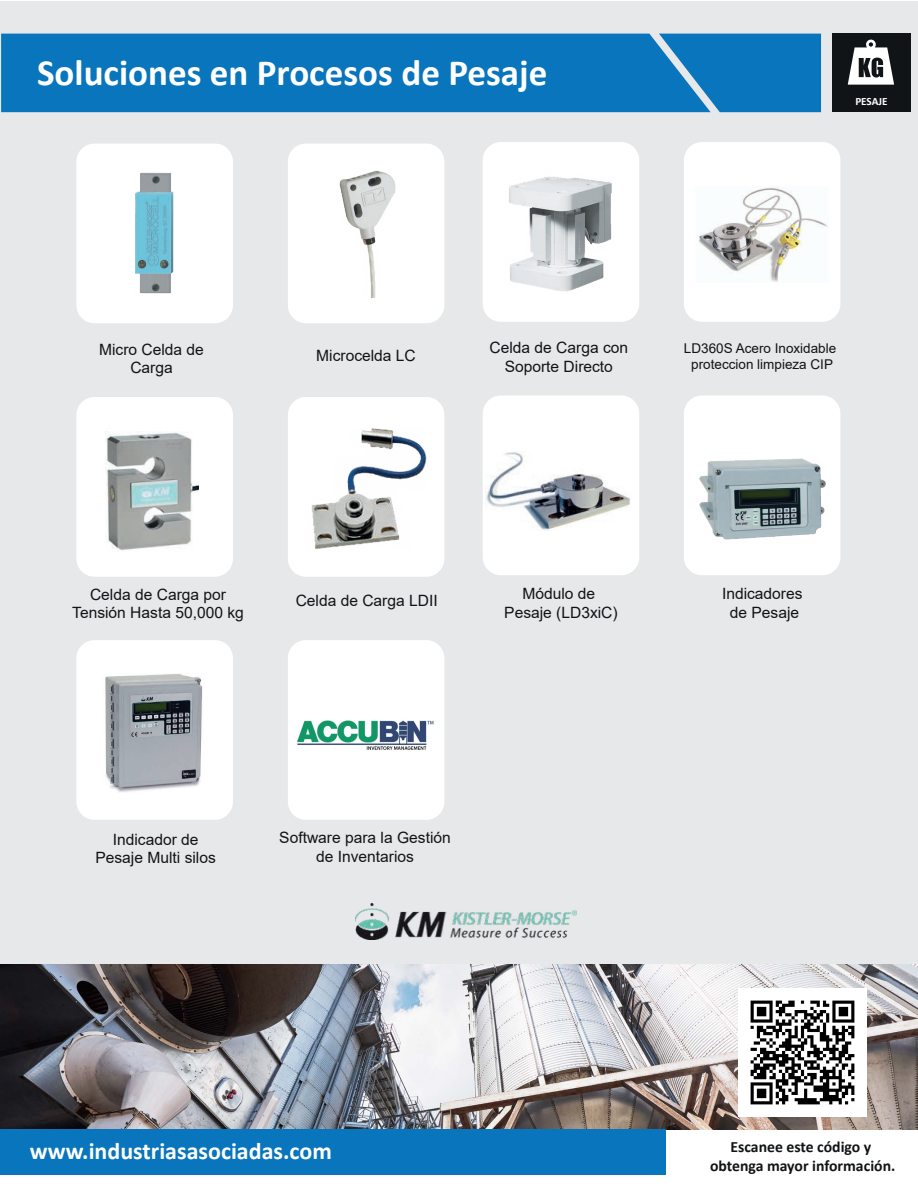
<style>
.page{position:relative;width:918px;height:1188px;background:#fff}
.page>*{position:absolute;margin:0;border:0;box-sizing:border-box;transform-origin:0 0}
.t1{font:700 37.05px "Calibri";color:#fff}
.t2{font:700 24px "Calibri";color:#fff}
.t3{font:700 15.75px/18.9px "Calibri";color:#111416;text-align:center}
.t4{font:15.6px/18.8px "Arial";color:#111416;text-align:center}
.t5{font:13.5px/16.2px "Arial";color:#111416;text-align:center}
.t6{font:700 11.1px "Calibri";color:#fff}
</style>
<div class="page">
<img style="left:0;top:964px;width:918px;height:165px">
<div style="left:0;top:1px;width:917px;height:963px;background:#e7e8e9"></div>
<div style="left:1px;top:34px;width:658px;height:78px;background:#0875bc"></div>
<div style="left:659px;top:34px;width:162px;height:78px;background:#0875bc"></div>
<div style="left:76px;top:144px;width:157px;height:179px;background:#fff;border-radius:18px"></div>
<div style="left:288px;top:144px;width:156px;height:179px;background:#fff;border-radius:18px"></div>
<div style="left:483px;top:142px;width:156px;height:180px;background:#fff;border-radius:18px"></div>
<div style="left:684px;top:142px;width:156px;height:180px;background:#fff;border-radius:18px"></div>
<div style="left:76px;top:397px;width:157px;height:180px;background:#fff;border-radius:18px"></div>
<div style="left:288px;top:397px;width:156px;height:180px;background:#fff;border-radius:18px"></div>
<div style="left:483px;top:396px;width:156px;height:179px;background:#fff;border-radius:18px"></div>
<div style="left:684px;top:396px;width:156px;height:179px;background:#fff;border-radius:18px"></div>
<div style="left:76px;top:640px;width:157px;height:180px;background:#fff;border-radius:18px"></div>
<div style="left:288px;top:640px;width:156px;height:180px;background:#fff;border-radius:18px"></div>
<div style="left:0;top:1130px;width:666px;height:45px;background:#0875bc"></div>
<img style="left:356px;top:903px;width:220px;height:36px">
<img style="left:135px;top:172px;width:39px;height:122px">
<img style="left:339px;top:170px;width:57px;height:128px">
<img style="left:698px;top:188px;width:130px;height:94px">
<img style="left:105px;top:432px;width:93px;height:119px">
<img style="left:311px;top:428px;width:116px;height:121px">
<img style="left:486px;top:451px;width:144px;height:79px">
<img style="left:699px;top:458px;width:127px;height:82px">
<img style="left:105px;top:674px;width:98px;height:119px">
<img style="left:739px;top:988px;width:128px;height:128px">
<img style="left:509px;top:177px;width:103px;height:115px">
<img style="left:297px;top:720px;width:137px;height:30px">
<div style="left:832px;top:34px;width:78px;height:78px;background:#111416"></div>
<svg style="left:848px;top:40px;width:46px;height:45px"></svg>
<h1 class="t1" style="left:37px;top:46px;width:512px">Soluciones en Procesos de Pesaje</h1>
<p class="t6" style="left:855px;top:94px;width:34px">PESAJE</p>
<p class="t4" style="left:99px;top:340px;width:106px">Micro Celda de<br>Carga</p>
<p class="t4" style="left:316px;top:346px;width:101px">Microcelda LC</p>
<p class="t4" style="left:490px;top:338px;width:140px">Celda de Carga con<br>Soporte Directo</p>
<p class="t5" style="left:684px;top:340px;width:154px">LD360S Acero Inoxidable proteccion limpieza CIP</p>
<p class="t4" style="left:72px;top:585px;width:173px">Celda de Carga por<br>Tensión Hasta 50,000 kg</p>
<p class="t4" style="left:296px;top:591px;width:144px">Celda de Carga LDII</p>
<p class="t4" style="left:504px;top:584px;width:115px">Módulo de<br>Pesaje (LD3xiC)</p>
<p class="t4" style="left:95px;top:830px;width:122px">Indicador de<br>Pesaje Multi silos</p>
<p class="t4" style="left:279px;top:828px;width:173px">Software para la Gestión de Inventarios</p>
<p class="t4" style="left:722px;top:585px;width:82px">Indicadores de Pesaje</p>
<h2 class="t2" style="left:30px;top:1134px;width:304px">www.industriasasociadas.com</h2>
<p class="t3" style="left:710px;top:1137px;width:187px">Escanee este código y obtenga mayor información.</p>
</div>
